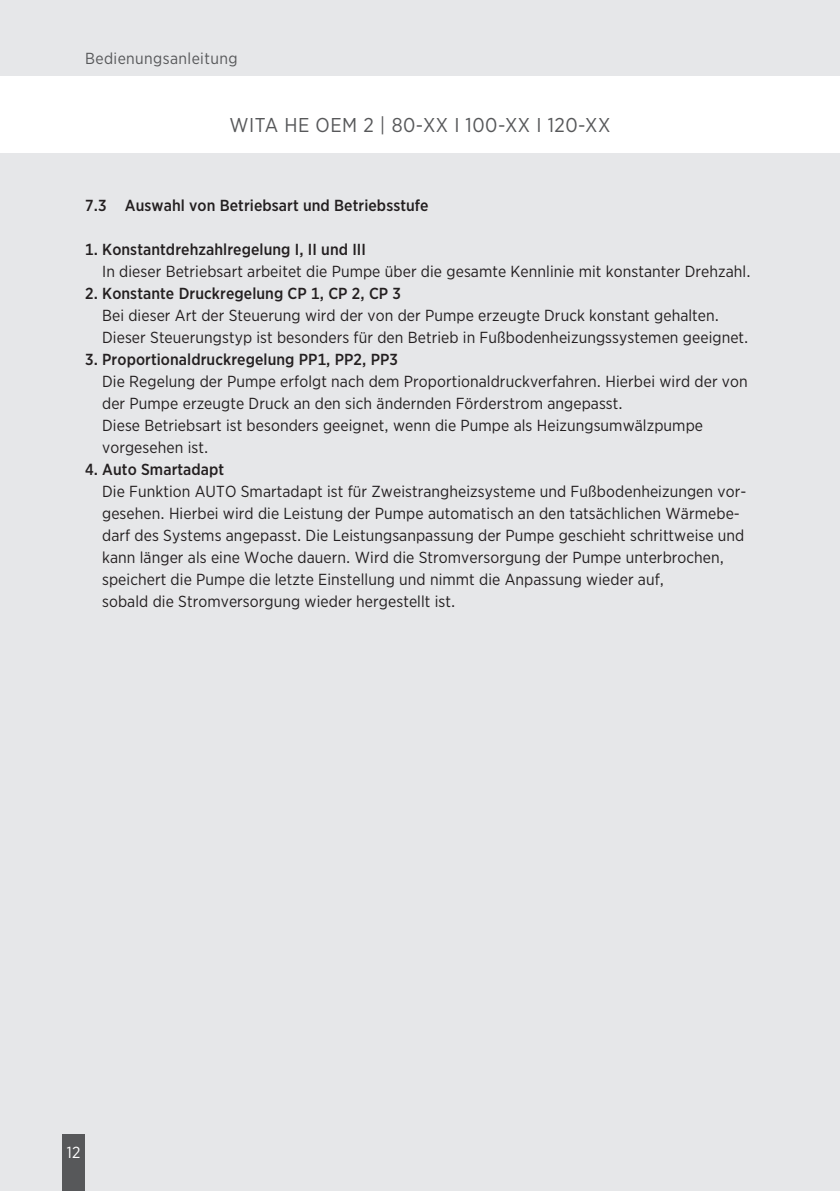
<style>
.page{position:relative;width:840px;height:1191px;background:#fff}
.page>*{position:absolute;margin:0;border:0;box-sizing:border-box;transform-origin:0 0}
.t1{font:20px "Gotham Narrow";letter-spacing:.025em;color:#57585a}
.t2{font:16px/22px "Gotham Narrow";letter-spacing:.005em;color:#231f20}
.t3{font:500 16px "Gotham Narrow";letter-spacing:.005em;color:#231f20}
.t4{font:16px "Gotham Narrow";letter-spacing:.025em;color:#57585a}
.t5{font:16px "Gotham Narrow";color:#fff}
</style>
<div class="page">
<div style="left:0;top:0;width:839px;height:75px;background:#e6e7e9"></div>
<div style="left:0;top:153px;width:839px;height:1038px;background:#e6e7e9"></div>
<div style="left:62px;top:1134px;width:23px;height:57px;background:#57585a"></div>
<p class="t4" style="left:85px;top:53px;width:154px">Bedienungsanleitung</p>
<p class="t1" style="left:229px;top:117px;width:382px">WITA HE OEM 2 | 80-XX I 100-XX I 120-XX</p>
<p class="t3" style="left:85px;top:199px;width:345px">7.3 Auswahl von Betriebsart und Betriebsstufe</p>
<p class="t3" style="left:85px;top:243px;width:282px">1. Konstantdrehzahlregelung I, II und III</p>
<p class="t2" style="left:102px;top:261px;width:649px">In dieser Betriebsart arbeitet die Pumpe über die gesamte Kennlinie mit konstanter Drehzahl.</p>
<p class="t3" style="left:85px;top:287px;width:317px">2. Konstante Druckregelung CP 1, CP 2, CP 3</p>
<p class="t2" style="left:102px;top:305px;width:647px">Bei dieser Art der Steuerung wird der von der Pumpe erzeugte Druck konstant gehalten.<br>Dieser Steuerungstyp ist besonders für den Betrieb in Fußbodenheizungssystemen geeignet.</p>
<p class="t3" style="left:85px;top:353px;width:314px">3. Proportionaldruckregelung PP1, PP2, PP3</p>
<p class="t2" style="left:102px;top:371px;width:646px">Die Regelung der Pumpe erfolgt nach dem Proportionaldruckverfahren. Hierbei wird der von der Pumpe erzeugte Druck an den sich ändernden Förderstrom angepasst.<br>Diese Betriebsart ist besonders geeignet, wenn die Pumpe als Heizungsumwälzpumpe vorgesehen ist.</p>
<p class="t3" style="left:85px;top:463px;width:141px">4. Auto Smartadapt</p>
<p class="t2" style="left:102px;top:481px;width:645px">Die Funktion AUTO Smartadapt ist für Zweistrangheizsysteme und Fußbodenheizungen vor&shy;gesehen. Hierbei wird die Leistung der Pumpe automatisch an den tatsächlichen Wärmebe&shy;darf des Systems angepasst. Die Leistungsanpassung der Pumpe geschieht schrittweise und kann länger als eine Woche dauern. Wird die Stromversorgung der Pumpe unterbrochen, speichert die Pumpe die letzte Einstellung und nimmt die Anpassung wieder auf,<br>sobald die Stromversorgung wieder hergestellt ist.</p>
<p class="t5" style="left:67px;top:1146px;width:15px">12</p>
</div>
